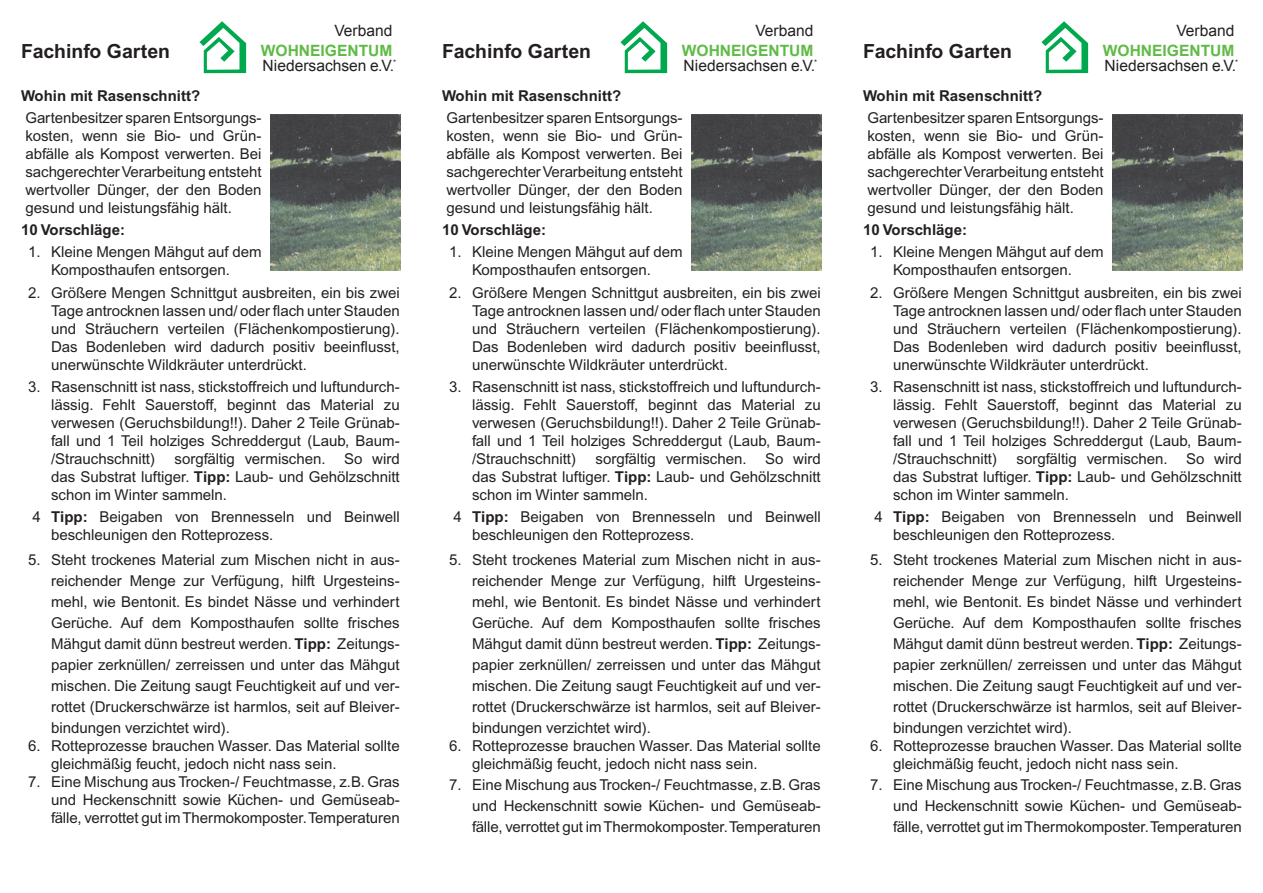
<style>
.page{position:relative;width:1263px;height:893px;background:#fff}
.page>*{position:absolute;margin:0;border:0;box-sizing:border-box;transform-origin:0 0}
.t1{font:700 19.5px "Arial";color:#231f20}
.t2{font:15.6px "Arial";color:#231f20}
.t3{font:700 15.6px "Arial";color:#60bb46}
.t4{font:15px/18px "Arial";color:#231f20;text-align:justify}
.t5{font:700 15px "Arial";color:#231f20}
.s1{font-weight:700}
</style>
<div class="page">
<svg style="left:199px;top:21px;width:47px;height:52px"></svg>
<svg style="left:620px;top:21px;width:47px;height:52px"></svg>
<svg style="left:1041px;top:21px;width:47px;height:52px"></svg>
<img style="left:270px;top:114px;width:131px;height:157px">
<img style="left:691px;top:114px;width:131px;height:157px">
<img style="left:1112px;top:114px;width:131px;height:157px">
<p class="t2" style="left:334px;top:20px;width:60px">Verband</p>
<p class="t3" style="left:261px;top:40px;width:133px">WOHNEIGENTUM</p>
<p class="t2" style="left:755px;top:20px;width:60px">Verband</p>
<p class="t3" style="left:682px;top:40px;width:133px">WOHNEIGENTUM</p>
<p class="t1" style="left:21px;top:40px;width:150px">Fachinfo Garten</p>
<p class="t1" style="left:442px;top:40px;width:150px">Fachinfo Garten</p>
<p class="t1" style="left:863px;top:40px;width:150px">Fachinfo Garten</p>
<p class="t2" style="left:263px;top:55px;width:135px">Niedersachsen e.V.<sup>*</sup></p>
<p class="t2" style="left:684px;top:55px;width:135px">Niedersachsen e.V.<sup>*</sup></p>
<p class="t2" style="left:1176px;top:20px;width:60px">Verband</p>
<p class="t3" style="left:1103px;top:40px;width:133px">WOHNEIGENTUM</p>
<p class="t2" style="left:1105px;top:55px;width:135px">Niedersachsen e.V.<sup>*</sup></p>
<p class="t4" style="left:21px;top:84px;width:242px;line-height:22.2px"><span class="s1">Wohin mit Rasenschnitt?<br></span>Gartenbesitzer sparen Entsorgungs-</p>
<p class="t4" style="left:26px;top:127px;width:237px">kosten, wenn sie Bio- und Grün&shy;abfälle als Kompost verwerten. Bei sachgerechter Verarbeitung entsteht wertvoller Dünger, der den Boden gesund und leistungsfähig hält.</p>
<p class="t5" style="left:21px;top:221px;width:105px">10 Vorschläge:</p>
<p class="t4" style="left:28px;top:243px;width:235px;text-align:center">1. Kleine Mengen Mähgut auf dem<br>Komposthaufen entsorgen.</p>
<p class="t4" style="left:51px;top:283px;width:350px;text-indent:-23px">2. Größere Mengen Schnittgut ausbreiten, ein bis zwei Tage antrocknen lassen und/ oder flach unter Stauden und Sträuchern verteilen (Flächenkompostierung).<br>Das Bodenleben wird dadurch positiv beeinflusst, unerwünschte Wildkräuter unterdrückt.</p>
<p class="t4" style="left:51px;top:378px;width:350px;text-indent:-23px">3. Rasenschnitt ist nass, stickstoffreich und luftundurch&shy;lässig. Fehlt Sauerstoff, beginnt das Material zu verwesen (Geruchsbildung!!). Daher 2 Teile Grünab&shy;fall und 1 Teil holziges Schreddergut (Laub, Baum-/Strauchschnitt)</p>
<p class="t4" style="left:51px;top:450px;width:350px;text-indent:124px">sorgfältig vermischen. So wird das Substrat luftiger. <span class="s1">Tipp:</span> Laub- und Gehölzschnitt schon im Winter sammeln.</p>
<p class="t4" style="left:51px;top:508px;width:350px;text-indent:-19px">4 <span class="s1">Tipp:</span> Beigaben von Brennesseln und Beinwell beschleunigen den Rotteprozess.</p>
<p class="t4" style="left:51px;top:550px;width:350px;line-height:21px;text-indent:-23px">5. Steht trockenes Material zum Mischen nicht in aus&shy;reichender Menge zur Verfügung, hilft Urgesteins&shy;mehl, wie Bentonit. Es bindet Nässe und verhindert Gerüche. Auf dem Komposthaufen sollte frisches Mähgut damit dünn bestreut werden. <span class="s1">Tipp:</span> Zeitungs&shy;papier zerknüllen/ zerreissen und unter das Mähgut mischen. Die Zeitung saugt Feuchtigkeit auf und ver&shy;rottet (Druckerschwärze ist harmlos, seit auf Bleiver&shy;bindungen verzichtet wird).</p>
<p class="t4" style="left:51px;top:737px;width:350px;text-indent:-23px">6. Rotteprozesse brauchen Wasser. Das Material sollte gleichmäßig feucht, jedoch nicht nass sein.</p>
<p class="t4" style="left:51px;top:773px;width:350px;text-indent:-23px">7. Eine Mischung aus Trocken-/ Feuchtmasse, z.B. Gras und Heckenschnitt sowie Küchen- und Gemüseab&shy;fälle, verrottet gut im Thermokomposter. Temperaturen</p>
<p class="t4" style="left:442px;top:84px;width:242px;line-height:22.2px"><span class="s1">Wohin mit Rasenschnitt?<br></span>Gartenbesitzer sparen Entsorgungs-</p>
<p class="t4" style="left:446px;top:127px;width:237px">kosten, wenn sie Bio- und Grün&shy;abfälle als Kompost verwerten. Bei sachgerechter Verarbeitung entsteht wertvoller Dünger, der den Boden gesund und leistungsfähig hält.</p>
<p class="t5" style="left:442px;top:221px;width:105px">10 Vorschläge:</p>
<p class="t4" style="left:449px;top:243px;width:235px;text-align:center">1. Kleine Mengen Mähgut auf dem<br>Komposthaufen entsorgen.</p>
<p class="t4" style="left:472px;top:283px;width:350px;text-indent:-23px">2. Größere Mengen Schnittgut ausbreiten, ein bis zwei Tage antrocknen lassen und/ oder flach unter Stauden und Sträuchern verteilen (Flächenkompostierung).<br>Das Bodenleben wird dadurch positiv beeinflusst, unerwünschte Wildkräuter unterdrückt.</p>
<p class="t4" style="left:472px;top:378px;width:350px;text-indent:-23px">3. Rasenschnitt ist nass, stickstoffreich und luftundurch&shy;lässig. Fehlt Sauerstoff, beginnt das Material zu verwesen (Geruchsbildung!!). Daher 2 Teile Grünab&shy;fall und 1 Teil holziges Schreddergut (Laub, Baum-/Strauchschnitt)</p>
<p class="t4" style="left:472px;top:450px;width:350px;text-indent:124px">sorgfältig vermischen. So wird das Substrat luftiger. <span class="s1">Tipp:</span> Laub- und Gehölzschnitt schon im Winter sammeln.</p>
<p class="t4" style="left:472px;top:508px;width:350px;text-indent:-19px">4 <span class="s1">Tipp:</span> Beigaben von Brennesseln und Beinwell beschleunigen den Rotteprozess.</p>
<p class="t4" style="left:472px;top:550px;width:350px;line-height:21px;text-indent:-23px">5. Steht trockenes Material zum Mischen nicht in aus&shy;reichender Menge zur Verfügung, hilft Urgesteins&shy;mehl, wie Bentonit. Es bindet Nässe und verhindert Gerüche. Auf dem Komposthaufen sollte frisches Mähgut damit dünn bestreut werden. <span class="s1">Tipp:</span> Zeitungs&shy;papier zerknüllen/ zerreissen und unter das Mähgut mischen. Die Zeitung saugt Feuchtigkeit auf und ver&shy;rottet (Druckerschwärze ist harmlos, seit auf Bleiver&shy;bindungen verzichtet wird).</p>
<p class="t4" style="left:472px;top:737px;width:350px;text-indent:-23px">6. Rotteprozesse brauchen Wasser. Das Material sollte gleichmäßig feucht, jedoch nicht nass sein.</p>
<p class="t4" style="left:472px;top:775px;width:350px;line-height:21px;text-indent:-23px">7. Eine Mischung aus Trocken-/ Feuchtmasse, z.B. Gras und Heckenschnitt sowie Küchen- und Gemüseab&shy;fälle, verrottet gut im Thermokomposter. Temperaturen</p>
<p class="t4" style="left:863px;top:84px;width:242px;line-height:22.2px"><span class="s1">Wohin mit Rasenschnitt?<br></span>Gartenbesitzer sparen Entsorgungs-</p>
<p class="t4" style="left:867px;top:127px;width:237px">kosten, wenn sie Bio- und Grün&shy;abfälle als Kompost verwerten. Bei sachgerechter Verarbeitung entsteht wertvoller Dünger, der den Boden gesund und leistungsfähig hält.</p>
<p class="t5" style="left:863px;top:221px;width:105px">10 Vorschläge:</p>
<p class="t4" style="left:870px;top:243px;width:235px;text-align:center">1. Kleine Mengen Mähgut auf dem<br>Komposthaufen entsorgen.</p>
<p class="t4" style="left:893px;top:283px;width:350px;text-indent:-23px">2. Größere Mengen Schnittgut ausbreiten, ein bis zwei Tage antrocknen lassen und/ oder flach unter Stauden und Sträuchern verteilen (Flächenkompostierung).<br>Das Bodenleben wird dadurch positiv beeinflusst, unerwünschte Wildkräuter unterdrückt.</p>
<p class="t4" style="left:893px;top:378px;width:350px;text-indent:-23px">3. Rasenschnitt ist nass, stickstoffreich und luftundurch&shy;lässig. Fehlt Sauerstoff, beginnt das Material zu verwesen (Geruchsbildung!!). Daher 2 Teile Grünab&shy;fall und 1 Teil holziges Schreddergut (Laub, Baum-/Strauchschnitt)</p>
<p class="t4" style="left:893px;top:450px;width:350px;text-indent:124px">sorgfältig vermischen. So wird das Substrat luftiger. <span class="s1">Tipp:</span> Laub- und Gehölzschnitt schon im Winter sammeln.</p>
<p class="t4" style="left:893px;top:508px;width:350px;text-indent:-19px">4 <span class="s1">Tipp:</span> Beigaben von Brennesseln und Beinwell beschleunigen den Rotteprozess.</p>
<p class="t4" style="left:893px;top:550px;width:350px;line-height:21px;text-indent:-23px">5. Steht trockenes Material zum Mischen nicht in aus&shy;reichender Menge zur Verfügung, hilft Urgesteins&shy;mehl, wie Bentonit. Es bindet Nässe und verhindert Gerüche. Auf dem Komposthaufen sollte frisches Mähgut damit dünn bestreut werden. <span class="s1">Tipp:</span> Zeitungs&shy;papier zerknüllen/ zerreissen und unter das Mähgut mischen. Die Zeitung saugt Feuchtigkeit auf und ver&shy;rottet (Druckerschwärze ist harmlos, seit auf Bleiver&shy;bindungen verzichtet wird).</p>
<p class="t4" style="left:893px;top:737px;width:350px;text-indent:-23px">6. Rotteprozesse brauchen Wasser. Das Material sollte gleichmäßig feucht, jedoch nicht nass sein.</p>
<p class="t4" style="left:893px;top:775px;width:350px;line-height:21px;text-indent:-23px">7. Eine Mischung aus Trocken-/ Feuchtmasse, z.B. Gras und Heckenschnitt sowie Küchen- und Gemüseab&shy;fälle, verrottet gut im Thermokomposter. Temperaturen</p>
</div>
